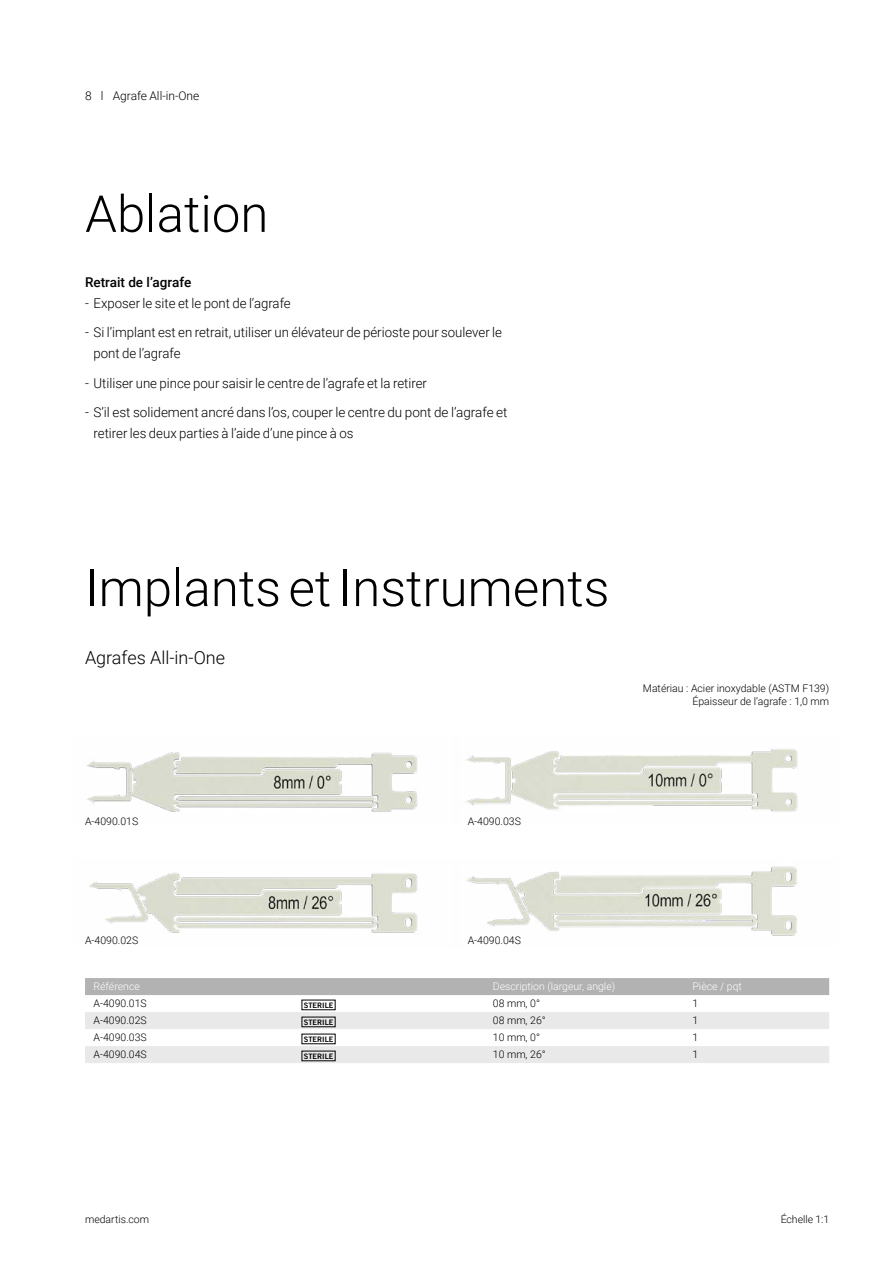
<style>
.page{position:relative;width:893px;height:1263px;background:#fff}
.page>*{position:absolute;margin:0;border:0;box-sizing:border-box;transform-origin:0 0}
.t1{font:300 51px "Roboto";color:#000}
.t2{font:300 18px "Roboto";color:#000}
.t3{font:300 13.5px/21px "Roboto";color:#000}
.t4{font:500 13.5px "Roboto";color:#000}
.t5{font:300 12px "Roboto";color:#000}
.t6{font:300 10.5px/13.5px "Roboto";color:#000;text-align:right}
.t7{font:300 10.5px "Roboto";color:#fff}
.t8{font:7.5px "Trade Gothic LT Com Bd 2";color:#000}
</style>
<div class="page">
<img style="left:89px;top:872px;width:329px;height:61px">
<img style="left:466px;top:866px;width:331px;height:70px">
<img style="left:87px;top:752px;width:331px;height:60px">
<img style="left:466px;top:749px;width:332px;height:63px">
<div style="left:85px;top:978px;width:744px;height:17px;background:#b3b2b2"></div>
<svg style="left:85px;top:1012px;width:744px;height:51px"></svg>
<p class="t5" style="left:85px;top:87px;width:116px">8 l Agrafe All-in-One</p>
<h1 class="t1" style="left:85px;top:178px;width:185px">Ablation</h1>
<p class="t4" style="left:85px;top:272px;width:108px">Retrait de l’agrafe</p>
<p class="t3" style="left:85px;top:292px;width:207px">- Exposer le site et le pont de l’agrafe</p>
<p class="t3" style="left:94px;top:321px;width:410px;text-indent:-9px">- Si l’implant est en retrait, utiliser un élévateur de périoste pour soulever le pont de l’agrafe</p>
<p class="t3" style="left:85px;top:372px;width:343px">- Utiliser une pince pour saisir le centre de l’agrafe et la retirer</p>
<p class="t3" style="left:94px;top:401px;width:415px;text-indent:-9px">- S’il est solidement ancré dans l’os, couper le centre du pont de l’agrafe et retirer les deux parties à l’aide d’une pince à os</p>
<h1 class="t1" style="left:85px;top:552px;width:526px">Implants et Instruments</h1>
<h2 class="t2" style="left:85px;top:645px;width:142px">Agrafes All-in-One</h2>
<p class="t6" style="left:643px;top:681px;width:188px">Matériau : Acier inoxydable (ASTM F139)<br>Épaisseur de l’agrafe : 1,0 mm</p>
<p class="t6" style="left:85px;top:814px;width:55px">A-4090.01S</p>
<p class="t6" style="left:468px;top:814px;width:55px">A-4090.03S</p>
<p class="t6" style="left:85px;top:933px;width:55px">A-4090.02S</p>
<p class="t6" style="left:468px;top:933px;width:55px">A-4090.04S</p>
<p class="t7" style="left:94px;top:979px;width:48px">Référence</p>
<p class="t7" style="left:493px;top:979px;width:124px">Description (largeur, angle)</p>
<p class="t7" style="left:692px;top:979px;width:51px">Pièce / pqt</p>
<p class="t6" style="left:94px;top:996px;width:55px">A-4090.01S</p>
<p class="t8" style="left:304px;top:1000px;width:31px">STERILE</p>
<p class="t6" style="left:493px;top:996px;width:49px">08 mm, 0°</p>
<p class="t6" style="left:692px;top:996px;width:7px">1</p>
<p class="t6" style="left:94px;top:1013px;width:55px">A-4090.02S</p>
<p class="t8" style="left:304px;top:1017px;width:31px">STERILE</p>
<p class="t6" style="left:493px;top:1013px;width:54px">08 mm, 26°</p>
<p class="t6" style="left:692px;top:1013px;width:7px">1</p>
<p class="t6" style="left:94px;top:1030px;width:55px">A-4090.03S</p>
<p class="t8" style="left:304px;top:1034px;width:31px">STERILE</p>
<p class="t6" style="left:493px;top:1030px;width:49px">10 mm, 0°</p>
<p class="t6" style="left:692px;top:1030px;width:7px">1</p>
<p class="t6" style="left:94px;top:1047px;width:55px">A-4090.04S</p>
<p class="t8" style="left:304px;top:1051px;width:31px">STERILE</p>
<p class="t6" style="left:493px;top:1047px;width:54px">10 mm, 26°</p>
<p class="t6" style="left:692px;top:1047px;width:7px">1</p>
<p class="t6" style="left:85px;top:1212px;width:66px">medartis.com</p>
<p class="t6" style="left:781px;top:1212px;width:50px">Échelle 1:1</p>
</div>
